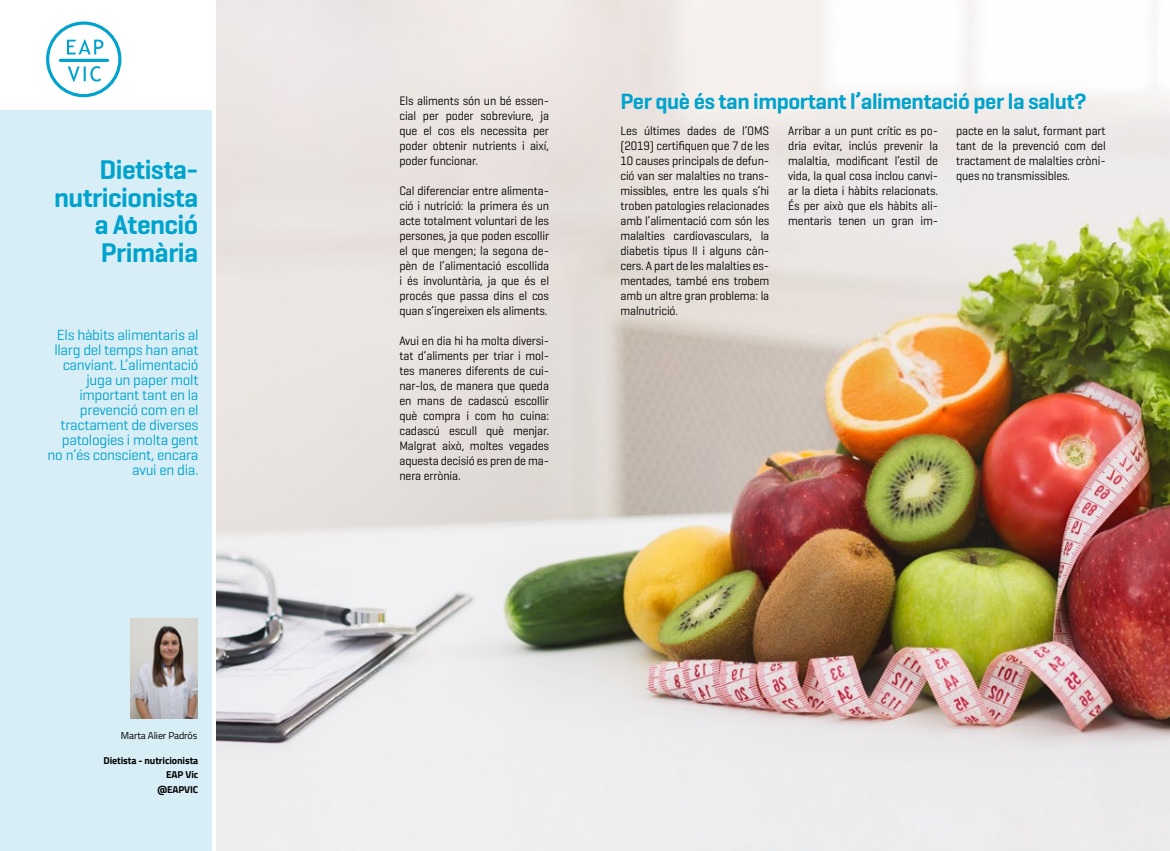
<style>
.page{position:relative;width:1170px;height:851px;background:#fff}
.page>*{position:absolute;margin:0;border:0;box-sizing:border-box;transform-origin:0 0}
.t1{font:600 27.5px/27.5px "Geogrotesque";letter-spacing:-.02em;color:#00a3cd;text-align:right}
.t2{font:600 22.5px "Geogrotesque";letter-spacing:-.02em;color:#00a3cd}
.t3{font:15px/15px "Geogrotesque";letter-spacing:-.02em;color:#00a3cd;text-align:right}
.t4{font:12.5px/15px "Geogrotesque";letter-spacing:-.01em;color:#000;text-align:justify;scale:.95 1}
.t5{font:700 10px/14.8px "Titillium Web";letter-spacing:-.01em;color:#000;text-align:right}
.t6{font:10px "Titillium Web";letter-spacing:-.01em;color:#000}
</style>
<div class="page">
<img style="left:216px;top:0;width:953px;height:850px">
<div style="left:0;top:110px;width:216px;height:740px;background:#d8eef7"></div>
<svg style="left:46px;top:21px;width:76px;height:76px"></svg>
<hr style="left:212px;top:0;width:4px;height:850px;background:#fff">
<img style="left:131px;top:618px;width:66px;height:100px">
<h1 class="t1" style="left:54px;top:156px;width:146px">Dietista&shy;nutricionista a Atenció<br>Primària</h1>
<p class="t3" style="left:48px;top:327px;width:152px">Els hàbits alimentaris al llarg del temps han anat canviant. L’alimentació juga un paper molt important tant en la prevenció com en el tractament de diverses patologies i molta gent no n’és conscient, encara avui en dia.</p>
<p class="t6" style="left:121px;top:727px;width:78px">Marta Alier Padrós</p>
<p class="t5" style="left:103px;top:752px;width:96px">Dietista - nutricionista<br>EAP Vic<br>@EAPVIC</p>
<p class="t4" style="left:399px;top:93px;width:159px">Els aliments són un bé essen&shy;cial per poder sobreviure, ja que el cos els necessita per poder obtenir nutrients i així, poder funcionar.</p>
<p class="t4" style="left:399px;top:183px;width:159px">Cal diferenciar entre alimenta&shy;ció i nutrició: la primera és un acte totalment voluntari de les persones, ja que poden escollir el que mengen; la segona de&shy;pèn de l’alimentació escollida i és involuntària, ja que és el procés que passa dins el cos quan s’ingereixen els aliments.</p>
<p class="t4" style="left:399px;top:333px;width:159px">Avui en dia hi ha molta diversi&shy;tat d’aliments per triar i mol&shy;tes maneres diferents de cui&shy;nar-los, de manera que queda en mans de cadascú escollir què compra i com ho cuina: cadascú escull què menjar.<br>Malgrat això, moltes vegades aquesta decisió es pren de ma&shy;nera errònia.</p>
<h2 class="t2" style="left:620px;top:87px;width:468px">Per què és tan important l’alimentació per la salut?</h2>
<p class="t4" style="left:620px;top:123px;width:158px">Les últimes dades de l’OMS (2019) certifiquen que 7 de les 10 causes principals de defun&shy;ció van ser malalties no trans&shy;missibles, entre les quals s’hi troben patologies relacionades amb l’alimentació com són les malalties cardiovasculars, la diabetis tipus II i alguns càn&shy;cers. A part de les malalties es&shy;mentades, també ens trobem amb un altre gran problema: la malnutrició.</p>
<p class="t4" style="left:788px;top:123px;width:159px">Arribar a un punt crític es po&shy;dria evitar, inclús prevenir la malaltia, modificant l’estil de vida, la qual cosa inclou canvi&shy;ar la dieta i hàbits relacionats.<br>És per això que els hàbits ali&shy;mentaris tenen un gran im-</p>
<p class="t4" style="left:956px;top:123px;width:159px">pacte en la salut, formant part tant de la prevenció com del tractament de malalties cròni&shy;ques no transmissibles.</p>
</div>
